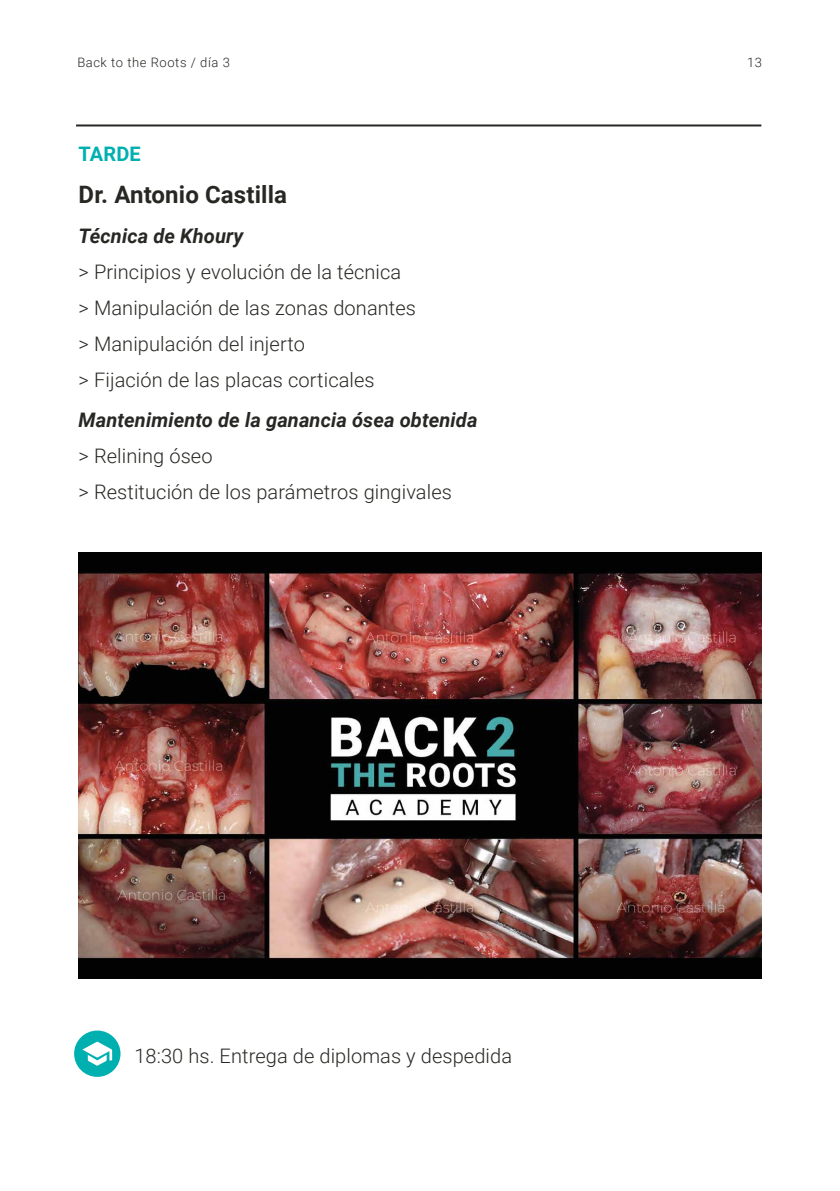
<style>
.page{position:relative;width:840px;height:1191px;background:#fff}
.page>*{position:absolute;margin:0;border:0;box-sizing:border-box;transform-origin:0 0}
.t1{font:700 24px "Roboto";letter-spacing:.005em;color:#272724}
.t2{font:300 20px/36px "Roboto";letter-spacing:.005em;color:#272724}
.t3{font:italic 700 20px "Roboto";letter-spacing:.005em;color:#272724}
.t4{font:700 20px "Roboto";letter-spacing:.005em;color:#00b0b1}
.t5{font:300 13px "Roboto";letter-spacing:.04em;color:#272724}
</style>
<div class="page">
<hr style="left:76px;top:124px;width:685px;height:2px;background:#272724">
<img style="left:79px;top:552px;width:682px;height:427px">
<div style="left:74px;top:1030px;width:46px;height:47px;background:#00b0b1;border-radius:50%"></div>
<svg style="left:82px;top:1041px;width:30px;height:24px"></svg>
<p class="t5" style="left:77px;top:54px;width:154px">Back to the Roots / día 3</p>
<p class="t5" style="left:746px;top:54px;width:16px">13</p>
<p class="t4" style="left:79px;top:140px;width:64px">TARDE</p>
<p class="t1" style="left:79px;top:178px;width:210px">Dr. Antonio Castilla</p>
<p class="t3" style="left:79px;top:222px;width:166px">Técnica de Khoury</p>
<p class="t2" style="left:79px;top:253px;width:339px">&gt; Principios y evolución de la técnica &gt; Manipulación de las zonas donantes &gt; Manipulación del injerto<br>&gt; Fijación de las placas corticales</p>
<p class="t3" style="left:79px;top:406px;width:400px">Mantenimiento de la ganancia ósea obtenida</p>
<p class="t2" style="left:79px;top:437px;width:374px">&gt; Relining óseo<br>&gt; Restitución de los parámetros gingivales</p>
<p class="t2" style="left:134px;top:1036px;width:379px">18:30 hs. Entrega de diplomas y despedida</p>
</div>
